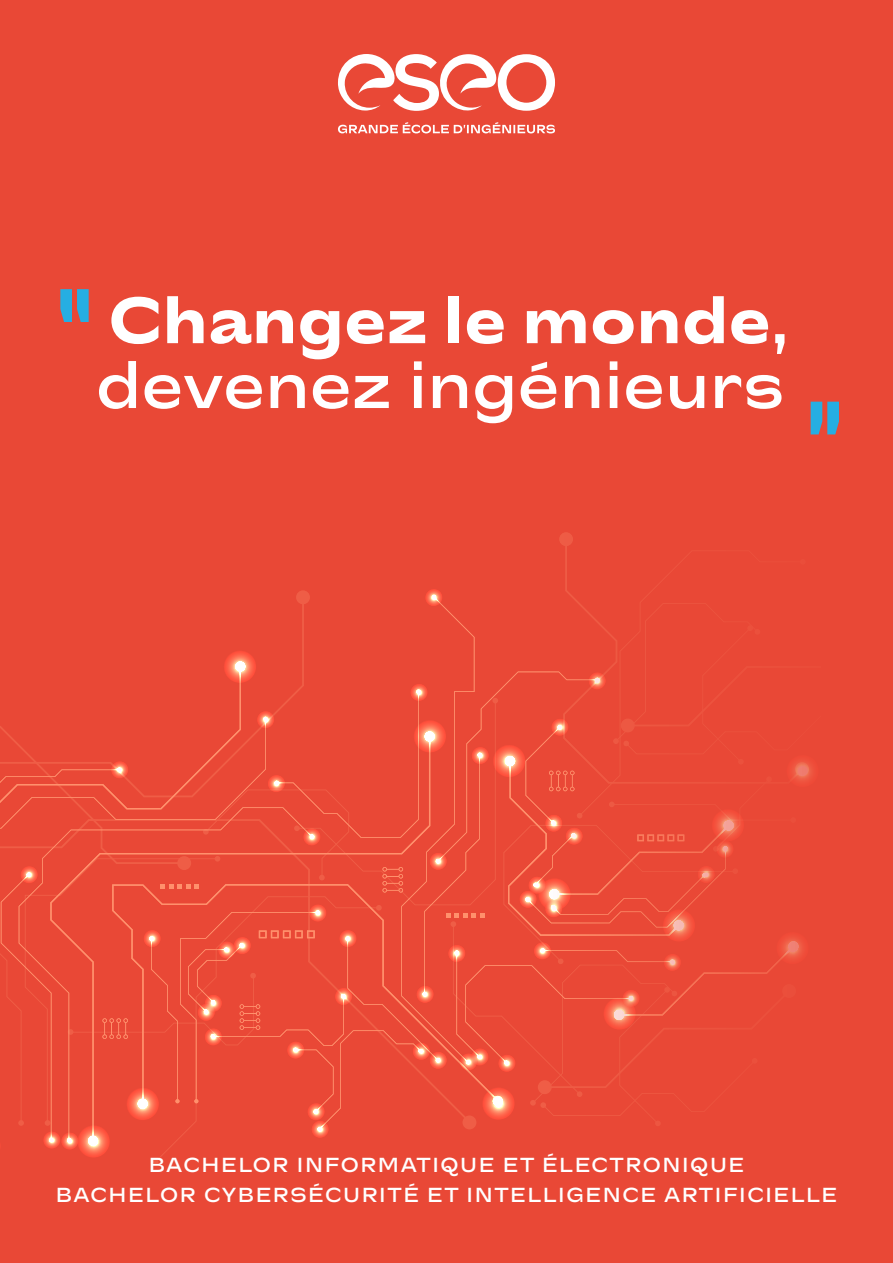
<style>
.page{position:relative;width:893px;height:1263px;background:#e94836}
.page>*{position:absolute;margin:0;border:0;box-sizing:border-box;transform-origin:0 0}
.t1{font:500 67.5px "CA Slalom Extended";color:#fff}
.t2{font:800 67.5px "CA Slalom Extended";color:#fff}
.t3{font:500 21px "CA Slalom Extended";letter-spacing:.075em;color:#fff}
</style>
<div class="page">
<svg style="left:559px;top:532px;width:99px;height:63px"></svg>
<svg style="left:0;top:595px;width:813px;height:567px"></svg>
<svg style="left:110px;top:760px;width:18px;height:18px"></svg>
<svg style="left:143px;top:929px;width:18px;height:18px"></svg>
<svg style="left:43px;top:1131px;width:18px;height:18px"></svg>
<svg style="left:61px;top:1132px;width:17px;height:18px"></svg>
<svg style="left:217px;top:941px;width:18px;height:18px"></svg>
<svg style="left:233px;top:936px;width:18px;height:18px"></svg>
<svg style="left:334px;top:987px;width:18px;height:18px"></svg>
<svg style="left:204px;top:994px;width:18px;height:18px"></svg>
<svg style="left:197px;top:1003px;width:18px;height:18px"></svg>
<svg style="left:308px;top:904px;width:18px;height:18px"></svg>
<svg style="left:447px;top:944px;width:18px;height:18px"></svg>
<svg style="left:459px;top:1053px;width:18px;height:18px"></svg>
<svg style="left:471px;top:1048px;width:18px;height:17px"></svg>
<svg style="left:498px;top:1054px;width:18px;height:18px"></svg>
<svg style="left:429px;top:1051px;width:18px;height:18px"></svg>
<svg style="left:286px;top:1041px;width:18px;height:18px"></svg>
<svg style="left:412px;top:1042px;width:18px;height:18px"></svg>
<svg style="left:307px;top:1102px;width:18px;height:18px"></svg>
<svg style="left:311px;top:1120px;width:18px;height:18px"></svg>
<svg style="left:204px;top:1027px;width:18px;height:18px"></svg>
<svg style="left:533px;top:941px;width:18px;height:18px"></svg>
<svg style="left:716px;top:840px;width:18px;height:18px"></svg>
<svg style="left:697px;top:865px;width:18px;height:18px"></svg>
<svg style="left:565px;top:827px;width:18px;height:18px"></svg>
<svg style="left:519px;top:890px;width:18px;height:18px"></svg>
<svg style="left:528px;top:876px;width:18px;height:18px"></svg>
<svg style="left:544px;top:899px;width:18px;height:18px"></svg>
<svg style="left:429px;top:852px;width:18px;height:18px"></svg>
<svg style="left:416px;top:985px;width:18px;height:18px"></svg>
<svg style="left:622px;top:989px;width:18px;height:18px"></svg>
<svg style="left:663px;top:953px;width:18px;height:18px"></svg>
<svg style="left:339px;top:929px;width:18px;height:18px"></svg>
<svg style="left:303px;top:827px;width:18px;height:18px"></svg>
<svg style="left:267px;top:774px;width:18px;height:18px"></svg>
<svg style="left:256px;top:710px;width:18px;height:18px"></svg>
<svg style="left:410px;top:683px;width:18px;height:18px"></svg>
<svg style="left:471px;top:746px;width:18px;height:18px"></svg>
<svg style="left:551px;top:718px;width:18px;height:18px"></svg>
<svg style="left:544px;top:814px;width:18px;height:18px"></svg>
<svg style="left:588px;top:671px;width:18px;height:18px"></svg>
<svg style="left:424px;top:588px;width:18px;height:18px"></svg>
<svg style="left:338px;top:54px;width:217px;height:57px"></svg>
<svg style="left:338px;top:122px;width:217px;height:11px"></svg>
<svg style="left:811px;top:402px;width:28px;height:32px"></svg>
<svg style="left:60px;top:289px;width:29px;height:33px"></svg>
<p class="t2" style="left:108px;top:268px;width:682px">Changez le monde,</p>
<p class="t1" style="left:96px;top:336px;width:690px">devenez ingénieurs</p>
<p class="t3" style="left:149px;top:1150px;width:597px">BACHELOR INFORMATIQUE ET ÉLECTRONIQUE</p>
<p class="t3" style="left:56px;top:1180px;width:783px">BACHELOR CYBERSÉCURITÉ ET INTELLIGENCE ARTIFICIELLE</p>
</div>
